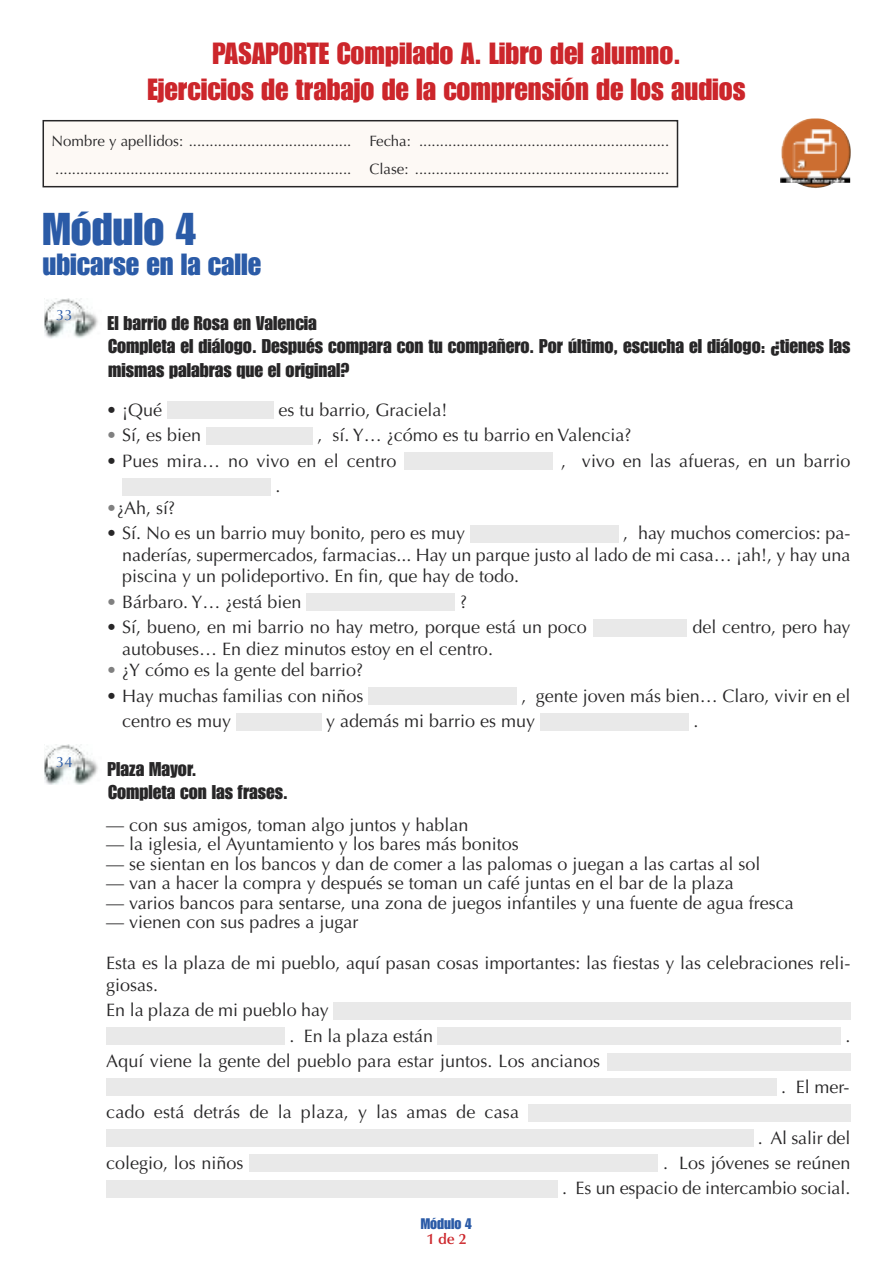
<style>
.page{position:relative;width:893px;height:1263px;background:#fff}
.page>*{position:absolute;margin:0;border:0;box-sizing:border-box;transform-origin:0 0}
.t1{font:45px "Impact LT Std";color:#2b5ba7}
.t2{font:30px/36px "Impact LT Std";color:#cc262b;text-align:center}
.t3{font:30px "Impact LT Std";color:#2b5ba7}
.t4{font:19.5px/23.4px "Impact LT Std";color:#272627}
.t5{font:18px/21.6px "Optima LT Std";color:#272627}
.t6{font:15px/28.5px "Optima LT Std";color:#272627}
.t7{font:15px "Impact LT Std";color:#2b5ba7}
.t8{font:15px "Optima LT Std";color:#2b5ba7}
.t9{font:600 15px "Optima";color:#cc262b}
.s1{color:#808080}
</style>
<div class="page">
<div style="left:43px;top:121px;width:634px;height:66px;background:#fdf9f5"></div>
<div style="left:43px;top:120px;width:635px;height:67px;border:2px solid #272627"></div>
<img style="left:44px;top:298px;width:54px;height:41px">
<div style="left:167px;top:402px;width:107px;height:17px;background:#e9e9e9"></div>
<div style="left:206px;top:427px;width:107px;height:17px;background:#e9e9e9"></div>
<div style="left:404px;top:453px;width:149px;height:17px;background:#e9e9e9"></div>
<div style="left:122px;top:478px;width:148px;height:17px;background:#e9e9e9"></div>
<div style="left:470px;top:525px;width:148px;height:17px;background:#e9e9e9"></div>
<div style="left:307px;top:594px;width:148px;height:17px;background:#e9e9e9"></div>
<div style="left:593px;top:619px;width:93px;height:17px;background:#e9e9e9"></div>
<div style="left:368px;top:688px;width:148px;height:17px;background:#e9e9e9"></div>
<div style="left:540px;top:713px;width:149px;height:17px;background:#e9e9e9"></div>
<div style="left:236px;top:713px;width:85px;height:17px;background:#e9e9e9"></div>
<img style="left:44px;top:744px;width:54px;height:41px">
<div style="left:333px;top:1002px;width:517px;height:17px;background:#e9e9e9"></div>
<div style="left:438px;top:1028px;width:403px;height:17px;background:#e9e9e9"></div>
<div style="left:106px;top:1028px;width:179px;height:17px;background:#e9e9e9"></div>
<div style="left:607px;top:1053px;width:243px;height:17px;background:#e9e9e9"></div>
<div style="left:106px;top:1079px;width:670px;height:17px;background:#e9e9e9"></div>
<div style="left:528px;top:1104px;width:322px;height:17px;background:#e9e9e9"></div>
<div style="left:106px;top:1129px;width:648px;height:17px;background:#e9e9e9"></div>
<div style="left:249px;top:1155px;width:409px;height:17px;background:#e9e9e9"></div>
<div style="left:106px;top:1180px;width:452px;height:17px;background:#e9e9e9"></div>
<img style="left:780px;top:173px;width:70px;height:15px">
<h2 class="t2" style="left:147px;top:37px;width:600px">PASAPORTE Compilado A. Libro del alumno.<br>Ejercicios de trabajo de la comprensión de los audios</h2>
<p class="t6" style="left:52px;top:128px;width:301px">Nombre y apellidos: ....................................... .......................................................................</p>
<p class="t6" style="left:369px;top:128px;width:301px">Fecha: ............................................................<br>Clase: .............................................................</p>
<h1 class="t1" style="left:43px;top:213px;width:156px">Módulo 4</h1>
<h2 class="t3" style="left:43px;top:253px;width:220px">ubicarse en la calle</h2>
<p class="t8" style="left:56px;top:309px;width:18px">33</p>
<p class="t8" style="left:56px;top:755px;width:18px">34</p>
<p class="t4" style="left:108px;top:312px;width:744px">El barrio de Rosa en Valencia<br>Completa el diálogo. Después compara con tu compañero. Por último, escucha el diálogo: ¿tienes las mismas palabras que el original?</p>
<p class="t5" style="left:106px;top:401px;width:57px">• ¡Qué</p>
<p class="t5" style="left:279px;top:401px;width:170px">es tu barrio, Graciela!</p>
<p class="t5" style="left:106px;top:426px;width:96px"><span class="s1">•</span> Sí, es bien</p>
<p class="t5" style="left:318px;top:426px;width:315px">, sí. Y… ¿cómo es tu barrio en Valencia?</p>
<p class="t5" style="left:106px;top:451px;width:292px">• Pues mira… no vivo en el centro</p>
<p class="t5" style="left:561px;top:451px;width:291px">, vivo en las afueras, en un barrio</p>
<p class="t5" style="left:275px;top:477px;width:7px">.</p>
<p class="t5" style="left:106px;top:498px;width:70px"><span class="s1">•</span>¿Ah, sí?</p>
<p class="t5" style="left:106px;top:524px;width:360px">• Sí. No es un barrio muy bonito, pero es muy</p>
<p class="t5" style="left:122px;top:524px;width:730px;text-align:justify;text-indent:501px">, hay muchos comercios: pa&shy;naderías, supermercados, farmacias... Hay un parque justo al lado de mi casa… ¡ah!, y hay una piscina y un polideportivo. En fin, que hay de todo.</p>
<p class="t5" style="left:106px;top:592px;width:197px"><span class="s1">•</span> Bárbaro. Y… ¿está bien</p>
<p class="t5" style="left:460px;top:592px;width:9px">?</p>
<p class="t5" style="left:106px;top:618px;width:482px">• Sí, bueno, en mi barrio no hay metro, porque está un poco</p>
<p class="t5" style="left:692px;top:618px;width:160px">del centro, pero hay</p>
<p class="t5" style="left:122px;top:640px;width:372px">autobuses… En diez minutos estoy en el centro.</p>
<p class="t5" style="left:106px;top:661px;width:258px"><span class="s1">•</span> ¿Y cómo es la gente del barrio?</p>
<p class="t5" style="left:106px;top:687px;width:259px">• Hay muchas familias con niños</p>
<p class="t5" style="left:521px;top:687px;width:331px">, gente joven más bien… Claro, vivir en el</p>
<p class="t5" style="left:122px;top:712px;width:111px">centro es muy</p>
<p class="t5" style="left:326px;top:712px;width:211px">y además mi barrio es muy</p>
<p class="t5" style="left:694px;top:712px;width:7px">.</p>
<p class="t4" style="left:108px;top:758px;width:182px">Plaza Mayor.<br>Completa con las frases.</p>
<p class="t5" style="left:106px;top:816px;width:364px">— con sus amigos, toman algo juntos y hablan</p>
<p class="t5" style="left:106px;top:835px;width:414px">— la iglesia, el Ayuntamiento y los bares más bonitos</p>
<p class="t5" style="left:106px;top:855px;width:656px">— se sientan en los bancos y dan de comer a las palomas o juegan a las cartas al sol</p>
<p class="t5" style="left:106px;top:874px;width:629px">— van a hacer la compra y después se toman un café juntas en el bar de la plaza</p>
<p class="t5" style="left:106px;top:894px;width:689px">— varios bancos para sentarse, una zona de juegos infantiles y una fuente de agua fresca</p>
<p class="t5" style="left:106px;top:913px;width:254px">— vienen con sus padres a jugar</p>
<p class="t5" style="left:106px;top:954px;width:746px">Esta es la plaza de mi pueblo, aquí pasan cosas importantes: las fiestas y las celebraciones reli&shy;giosas.</p>
<p class="t5" style="left:290px;top:999px;width:145px;line-height:25.3px;text-indent:-183px">En la plaza de mi pueblo hay<br>. En la plaza están</p>
<p class="t5" style="left:845px;top:1027px;width:7px">.</p>
<p class="t5" style="left:106px;top:1052px;width:495px">Aquí viene la gente del pueblo para estar juntos. Los ancianos</p>
<p class="t5" style="left:106px;top:1103px;width:414px">cado está detrás de la plaza, y las amas de casa</p>
<p class="t5" style="left:781px;top:1077px;width:70px">. El mer-</p>
<p class="t5" style="left:758px;top:1128px;width:94px">. Al salir del</p>
<p class="t5" style="left:106px;top:1154px;width:139px">colegio, los niños</p>
<p class="t5" style="left:562px;top:1152px;width:290px;line-height:25.3px;text-align:right">. Los jóvenes se reúnen<br>. Es un espacio de intercambio social.</p>
<p class="t7" style="left:421px;top:1218px;width:53px">Módulo 4</p>
<p class="t9" style="left:426px;top:1232px;width:42px">1de2</p>
</div>
